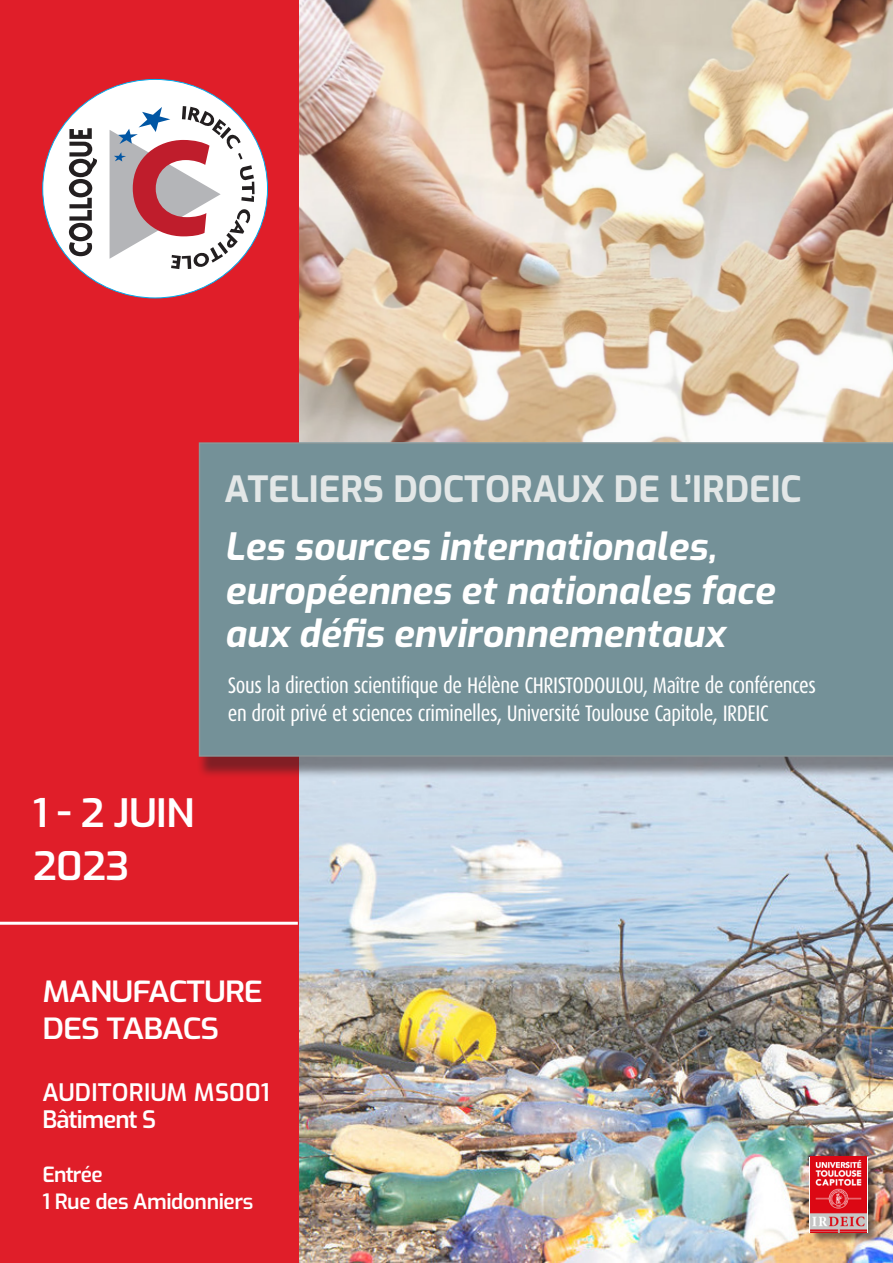
<style>
.page{position:relative;width:893px;height:1263px;background:#fff}
.page>*{position:absolute;margin:0;border:0;box-sizing:border-box;transform-origin:0 0}
.t1{font:600 39px/52.5px "Exo";letter-spacing:-.02em;color:#fff;scale:1.05 1}
.t2{font:italic 700 37.5px/43.5px "Exo";color:#fff}
.t3{font:700 36px "Exo";color:#e3e7e7}
.t4{font:600 29.1px/36.6px "Exo";letter-spacing:-.03em;color:#fff;scale:1.1 1}
.t5{font:600 24px/27px "Exo";letter-spacing:.005em;color:#fff}
.t6{font:22.5px/28.5px "Dax Condensed";letter-spacing:-.02em;color:#fff;scale:.95 1}
.t7{font:600 21px/27px "Exo";letter-spacing:-.02em;color:#fff}
</style>
<div class="page">
<img style="left:298px;top:0;width:595px;height:442px">
<img style="left:298px;top:778px;width:595px;height:485px">
<div style="left:0;top:0;width:298px;height:1263px;background:#e01e29"></div>
<hr style="left:0;top:922px;width:298px;height:3px;background:#fff">
<div style="left:196px;top:448px;width:697px;height:330px;background:#231f20;opacity:.5"></div>
<div style="left:199px;top:442px;width:694px;height:315px;background:#749198"></div>
<div style="left:810px;top:1157px;width:69px;height:87px;background:#231f20;opacity:.56"></div>
<svg style="left:809px;top:1157px;width:58px;height:75px"></svg>
<img style="left:810px;top:1157px;width:56px;height:75px">
<div style="left:43px;top:79px;width:224px;height:219px;background:#fff;border-radius:50%"></div>
<svg style="left:69px;top:128px;width:28px;height:128px"></svg>
<svg style="left:110px;top:106px;width:145px;height:163px"></svg>
<h3 class="t3" style="left:225px;top:463px;width:579px">ATELIERS DOCTORAUX DE L’IRDEIC</h3>
<h2 class="t2" style="left:225px;top:523px;width:551px">Les sources internationales, européennes et nationales face aux défis environnementaux</h2>
<h1 class="t1" style="left:33px;top:785px;width:155px">1 - 2 JUIN<br>2023</h1>
<p class="t6" style="left:228px;top:671px;width:621px">Sous la direction scientifique de Hélène CHRISTODOULOU, Maître de conférences en droit privé et sciences criminelles, Université Toulouse Capitole, IRDEIC</p>
<p class="t4" style="left:43px;top:972px;width:202px">MANUFACTURE<br>DES TABACS</p>
<p class="t5" style="left:43px;top:1078px;width:229px">AUDITORIUM MS001<br>Bâtiment S</p>
<p class="t7" style="left:43px;top:1160px;width:212px">Entrée<br>1 Rue des Amidonniers</p>
</div>
